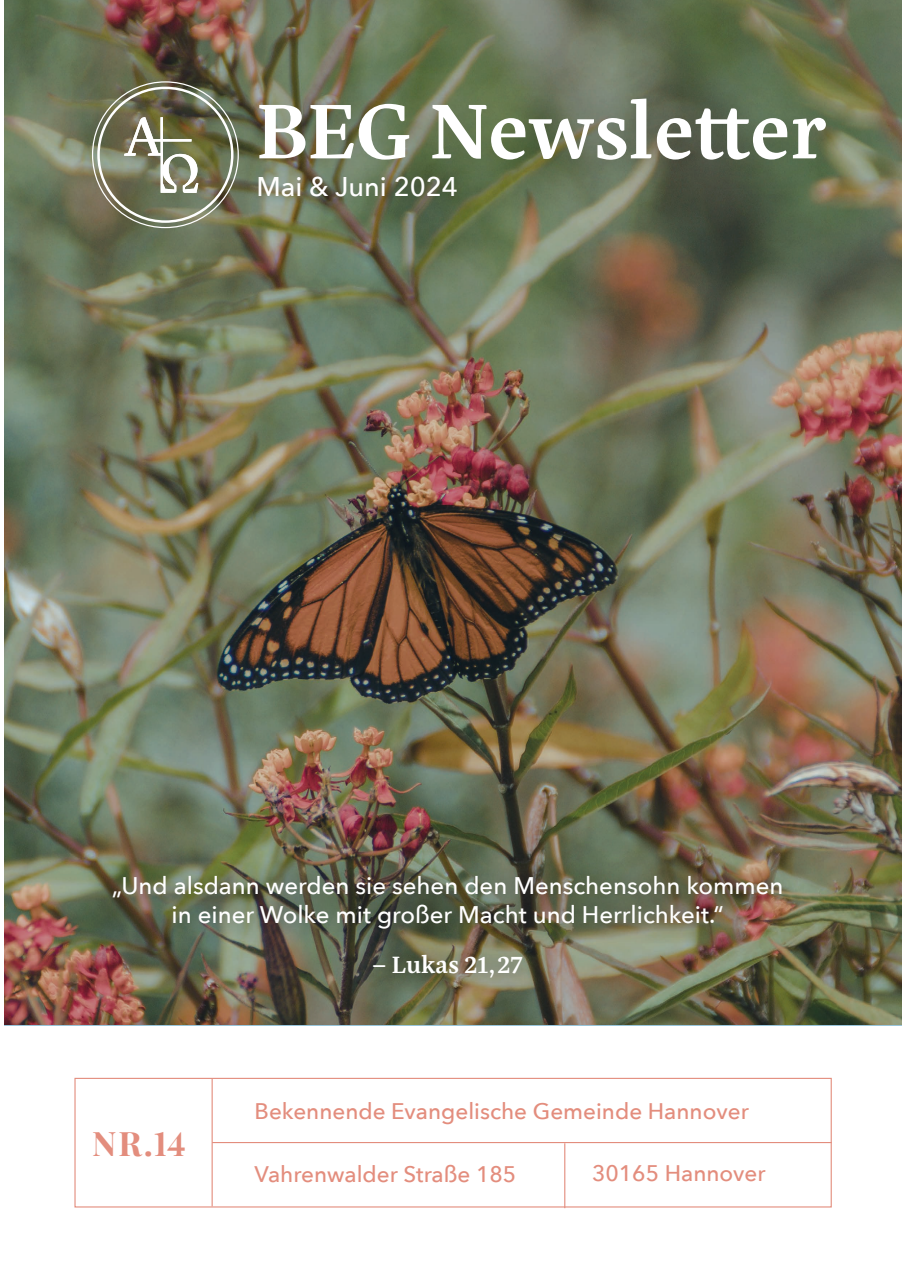
<style>
.page{position:relative;width:902px;height:1272px;background:#fff}
.page>*{position:absolute;margin:0;border:0;box-sizing:border-box;transform-origin:0 0}
.t1{font:600 78.75px "Eskorte Latin";color:#fff}
.t2{font:700 33.75px "Playfair Display";color:#e38d7d}
.t3{font:500 27px "Avenir Next";color:#fff}
.t4{font:500 24px/28.8px "Avenir Next";color:#fff;text-align:center}
.t5{font:600 24px "Eskorte Latin";color:#fff}
.t6{font:500 22.5px "Avenir Next";color:#e38d7d}
</style>
<div class="page">
<img style="left:4px;top:0;width:897px;height:1025px">
<div style="left:74px;top:1077px;width:757px;height:130px;border:1px solid #e38d7d"></div>
<hr style="left:212px;top:1141px;width:619px;height:2px;background:#e38d7d">
<hr style="left:211px;top:1078px;width:2px;height:128px;background:#e38d7d">
<hr style="left:564px;top:1143px;width:1px;height:65px;background:#e38d7d">
<div style="left:92px;top:855px;width:712px;height:142px;background:#1d1d1b;opacity:.85"></div>
<div style="left:56px;top:45px;width:805px;height:219px;background:#1d1d1b;opacity:.23"></div>
<svg style="left:124px;top:117px;width:74px;height:76px"></svg>
<div style="left:240px;top:159px;width:233px;height:56px;background:#1d1d1b;opacity:.17"></div>
<h1 class="t1" style="left:256px;top:85px;width:571px">BEG Newsletter</h1>
<p class="t3" style="left:256px;top:164px;width:203px">Mai &amp; Juni 2024</p>
<p class="t4" style="left:112px;top:870px;width:673px">„Und alsdann werden sie sehen den Menschensohn kommen in einer Wolke mit großer Macht und Herrlichkeit.“</p>
<p class="t5" style="left:372px;top:951px;width:153px">– Lukas 21, 27</p>
<h2 class="t2" style="left:92px;top:1116px;width:95px">NR.14</h2>
<p class="t6" style="left:254px;top:1092px;width:495px">Bekennende Evangelische Gemeinde Hannover</p>
<p class="t6" style="left:254px;top:1154px;width:263px">Vahrenwalder Straße 185</p>
<p class="t6" style="left:592px;top:1153px;width:175px">30165 Hannover</p>
</div>
